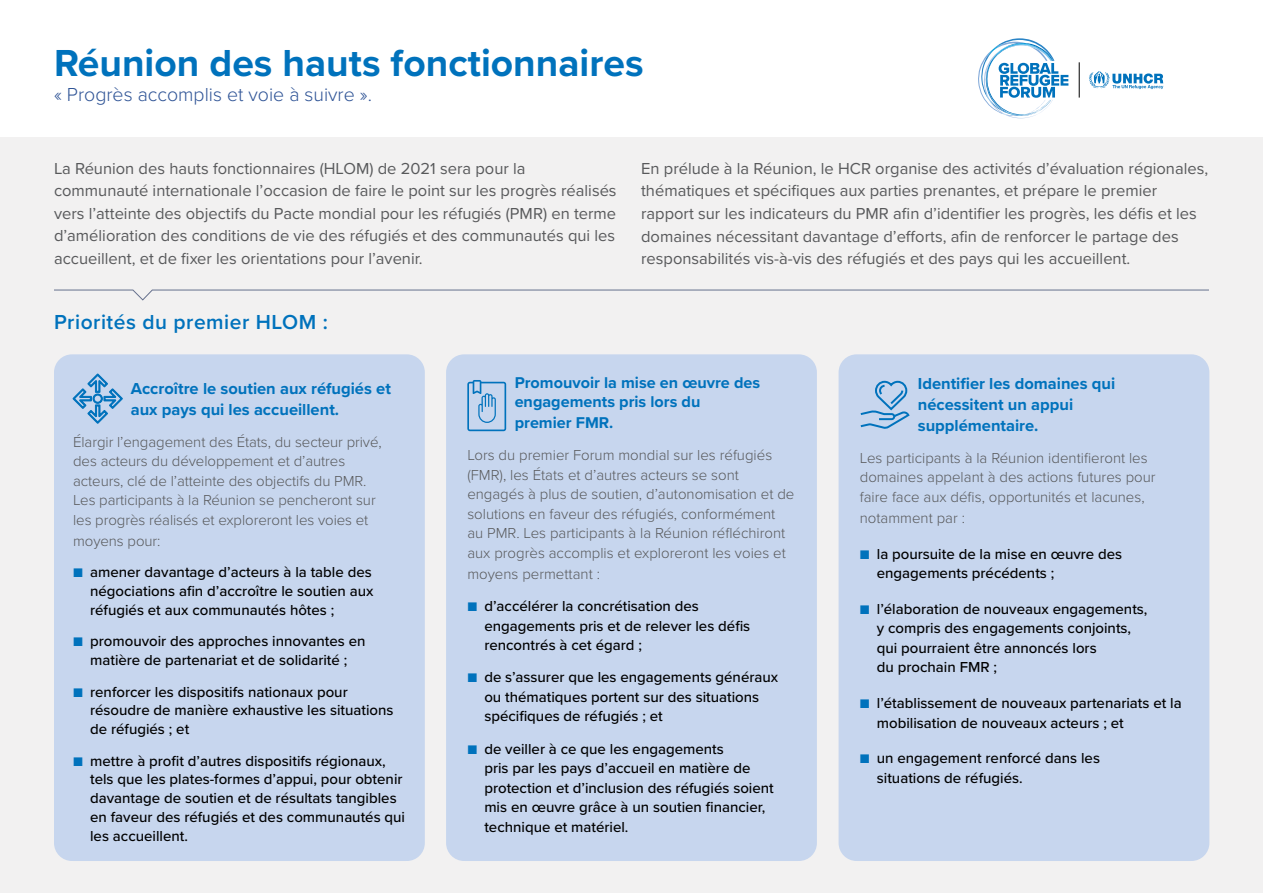
<style>
.page{position:relative;width:1263px;height:893px;background:#f2f1f1}
.page>*{position:absolute;margin:0;border:0;box-sizing:border-box;transform-origin:0 0}
.t1{font:700 39px "Proxima Nova";color:#0072bc}
.t2{font:600 21px "Proxima Nova";letter-spacing:.025em;color:#0072bc}
.t3{font:300 19.5px "Proxima Nova";color:#2f5496}
.t4{font:16.5px/22.5px "Proxima Nova";color:#58595b}
.t5{font:700 16.5px/21px "Proxima Nova";color:#0072bc}
.t6{font:700 16.2px/18.8px "Proxima Nova";color:#0072bc}
.t7{font:500 15px/19.5px "Proxima Nova";color:#000}
.t8{font:300 15px/19.5px "Proxima Nova";color:#58595b}
.s1{color:#0072bc}
</style>
<div class="page">
<div style="left:446px;top:354px;width:371px;height:507px;background:#c7d6ee;border-radius:18px"></div>
<svg style="left:467px;top:380px;width:39px;height:51px"></svg>
<div style="left:54px;top:354px;width:371px;height:507px;background:#c7d6ee;border-radius:18px"></div>
<svg style="left:73px;top:373px;width:50px;height:51px"></svg>
<div style="left:838px;top:354px;width:371px;height:507px;background:#c7d6ee;border-radius:18px"></div>
<svg style="left:860px;top:380px;width:50px;height:49px"></svg>
<div style="left:0;top:0;width:1263px;height:136px;background:#fff"></div>
<hr style="left:1079px;top:62px;width:1px;height:36px;background:#000">
<svg style="left:1089px;top:71px;width:74px;height:18px"></svg>
<svg style="left:978px;top:38px;width:90px;height:80px"></svg>
<svg style="left:54px;top:289px;width:1155px;height:12px"></svg>
<h1 class="t1" style="left:54px;top:34px;width:591px">Réunion des hauts fonctionnaires</h1>
<h3 class="t3" style="left:54px;top:80px;width:320px">« Progrès accomplis et voie à suivre ».</h3>
<p class="t4" style="left:54px;top:156px;width:564px">La Réunion des hauts fonctionnaires (HLOM) de 2021 sera pour la communauté internationale l’occasion de faire le point sur les progrès réalisés vers l’atteinte des objectifs du Pacte mondial pour les réfugiés (PMR) en terme d’amélioration des conditions de vie des réfugiés et des communautés qui les accueillent, et de fixer les orientations pour l’avenir.</p>
<p class="t4" style="left:641px;top:156px;width:569px">En prélude à la Réunion, le HCR organise des activités d’évaluation régionales, thématiques et spécifiques aux parties prenantes, et prépare le premier rapport sur les indicateurs du PMR afin d’identifier les progrès, les défis et les domaines nécessitant davantage d’efforts, afin de renforcer le partage des responsabilités vis-à-vis des réfugiés et des pays qui les accueillent.</p>
<h2 class="t2" style="left:54px;top:306px;width:276px">Priorités du premier HLOM :</h2>
<p class="t5" style="left:131px;top:377px;width:262px">Accroître le soutien aux réfugiés et aux pays qui les accueillent.</p>
<p class="t8" style="left:73px;top:431px;width:310px">Élargir l’engagement des États, du secteur privé, des acteurs du développement et d’autres acteurs, clé de l’atteinte des objectifs du PMR.<br>Les participants à la Réunion se pencheront sur les progrès réalisés et exploreront les voies et</p>
<p class="t8" style="left:73px;top:530px;width:89px">moyens pour:</p>
<p class="t7" style="left:90px;top:562px;width:285px;line-height:18.8px;text-align:justify;text-indent:-17px"><span class="s1">■</span> amener davantage d’acteurs à la table des négociations afin d’accroître le soutien aux réfugiés et aux communautés hôtes ;</p>
<p class="t7" style="left:73px;top:631px;width:294px;line-height:18.8px;text-align:center"><span class="s1">■</span> promouvoir des approches innovantes en matière de partenariat et de solidarité ;</p>
<p class="t7" style="left:90px;top:682px;width:305px;line-height:18.8px;text-indent:-17px"><span class="s1">■</span> renforcer les dispositifs nationaux pour résoudre de manière exhaustive les situations de réfugiés ; et</p>
<p class="t7" style="left:90px;top:751px;width:316px;line-height:18.9px;text-indent:-17px"><span class="s1">■</span> mettre à profit d’autres dispositifs régionaux, tels que les plates-formes d’appui, pour obtenir davantage de soutien et de résultats tangibles en faveur des réfugiés et des communautés qui les accueillent.</p>
<p class="t6" style="left:515px;top:373px;width:247px">Promouvoir la mise en œuvre des engagements pris lors du</p>
<p class="t6" style="left:515px;top:413px;width:100px">premier FMR.</p>
<p class="t8" style="left:467px;top:445px;width:329px">Lors du premier Forum mondial sur les réfugiés (FMR), les États et d’autres acteurs se sont engagés à plus de soutien, d’autonomisation et de solutions en faveur des réfugiés, conformément au PMR. Les participants à la Réunion réfléchiront aux progrès accomplis et exploreront les voies et</p>
<p class="t8" style="left:467px;top:563px;width:134px">moyens permettant :</p>
<p class="t7" style="left:484px;top:596px;width:267px;text-indent:-17px"><span class="s1">■</span> d’accélérer la concrétisation des engagements pris et de relever les défis rencontrés à cet égard ;</p>
<p class="t7" style="left:484px;top:667px;width:295px;text-indent:-17px"><span class="s1">■</span> de s’assurer que les engagements généraux ou thématiques portent sur des situations spécifiques de réfugiés ; et</p>
<p class="t7" style="left:484px;top:738px;width:291px;text-indent:-17px"><span class="s1">■</span> de veiller à ce que les engagements<br>pris par les pays d’accueil en matière de protection et d’inclusion des réfugiés soient mis en œuvre grâce à un soutien financier, technique et matériel.</p>
<p class="t5" style="left:918px;top:372px;width:199px">Identifier les domaines qui nécessitent un appui supplémentaire.</p>
<p class="t8" style="left:860px;top:447px;width:297px">Les participants à la Réunion identifieront les domaines appelant à des actions futures pour faire face aux défis, opportunités et lacunes,</p>
<p class="t8" style="left:860px;top:507px;width:107px">notamment par :</p>
<p class="t7" style="left:877px;top:543px;width:247px;text-indent:-17px"><span class="s1">■</span> la poursuite de la mise en œuvre des engagements précédents ;</p>
<p class="t7" style="left:877px;top:599px;width:272px;text-indent:-17px"><span class="s1">■</span> l’élaboration de nouveaux engagements, y compris des engagements conjoints, qui pourraient être annoncés lors<br>du prochain FMR ;</p>
<p class="t7" style="left:877px;top:693px;width:306px;text-indent:-17px"><span class="s1">■</span> l’établissement de nouveaux partenariats et la mobilisation de nouveaux acteurs ; et</p>
<p class="t7" style="left:877px;top:748px;width:225px;text-indent:-17px"><span class="s1">■</span> un engagement renforcé dans les situations de réfugiés.</p>
</div>
